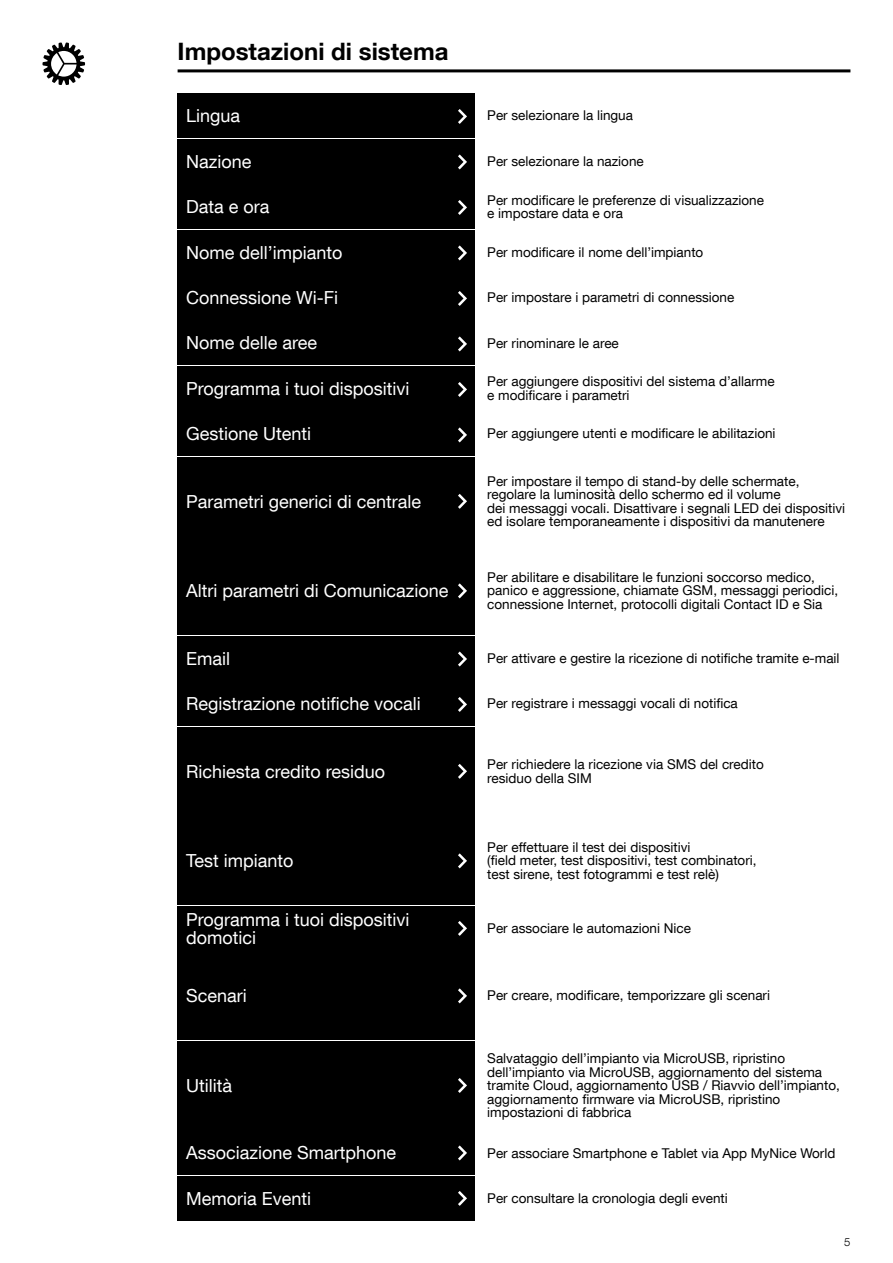
<style>
.page{position:relative;width:893px;height:1263px;background:#fff}
.page>*{position:absolute;margin:0;border:0;box-sizing:border-box;transform-origin:0 0}
.t1{font:700 24px "Helvetica Neue LT Com";color:#000}
.t2{font:18px/18px "Helvetica Neue LT Com";color:#fff}
.t3{font:13.5px/13.5px "Helvetica Neue LT Com";color:#000}
.t4{font:300 11.25px "Helvetica Neue LT Com";color:#000}
</style>
<div class="page">
<hr style="left:178px;top:69px;width:672px;height:3px;background:#000">
<svg style="left:43px;top:43px;width:42px;height:42px"></svg>
<div style="left:178px;top:94px;width:297px;height:44px;background:#000"></div>
<svg style="left:458px;top:109px;width:9px;height:15px"></svg>
<div style="left:178px;top:139px;width:297px;height:44px;background:#000"></div>
<svg style="left:458px;top:154px;width:9px;height:15px"></svg>
<div style="left:178px;top:185px;width:297px;height:44px;background:#000"></div>
<svg style="left:458px;top:200px;width:9px;height:15px"></svg>
<div style="left:178px;top:230px;width:297px;height:44px;background:#000"></div>
<svg style="left:458px;top:245px;width:9px;height:15px"></svg>
<div style="left:178px;top:275px;width:297px;height:45px;background:#000"></div>
<svg style="left:458px;top:291px;width:9px;height:15px"></svg>
<div style="left:178px;top:366px;width:297px;height:44px;background:#000"></div>
<svg style="left:458px;top:382px;width:9px;height:15px"></svg>
<div style="left:178px;top:321px;width:297px;height:44px;background:#000"></div>
<svg style="left:458px;top:336px;width:9px;height:15px"></svg>
<div style="left:178px;top:412px;width:297px;height:44px;background:#000"></div>
<svg style="left:458px;top:427px;width:9px;height:15px"></svg>
<div style="left:178px;top:457px;width:297px;height:88px;background:#000"></div>
<svg style="left:458px;top:494px;width:9px;height:15px"></svg>
<div style="left:178px;top:547px;width:297px;height:88px;background:#000"></div>
<svg style="left:458px;top:583px;width:9px;height:15px"></svg>
<div style="left:178px;top:636px;width:297px;height:44px;background:#000"></div>
<svg style="left:458px;top:651px;width:9px;height:15px"></svg>
<div style="left:178px;top:682px;width:297px;height:44px;background:#000"></div>
<svg style="left:458px;top:697px;width:9px;height:15px"></svg>
<div style="left:178px;top:727px;width:297px;height:88px;background:#000"></div>
<svg style="left:458px;top:764px;width:9px;height:15px"></svg>
<div style="left:178px;top:817px;width:297px;height:88px;background:#000"></div>
<svg style="left:458px;top:853px;width:9px;height:15px"></svg>
<div style="left:178px;top:906px;width:297px;height:44px;background:#000"></div>
<svg style="left:458px;top:921px;width:9px;height:15px"></svg>
<div style="left:178px;top:952px;width:297px;height:88px;background:#000"></div>
<svg style="left:458px;top:988px;width:9px;height:15px"></svg>
<div style="left:178px;top:1041px;width:297px;height:88px;background:#000"></div>
<svg style="left:458px;top:1078px;width:9px;height:15px"></svg>
<div style="left:178px;top:1131px;width:297px;height:44px;background:#000"></div>
<svg style="left:458px;top:1145px;width:9px;height:15px"></svg>
<div style="left:178px;top:1176px;width:297px;height:44px;background:#000"></div>
<svg style="left:458px;top:1191px;width:9px;height:15px"></svg>
<h1 class="t1" style="left:178px;top:36px;width:272px">Impostazioni di sistema</h1>
<h2 class="t2" style="left:186px;top:106px;width:56px">Lingua</h2>
<h2 class="t2" style="left:186px;top:152px;width:67px">Nazione</h2>
<h2 class="t2" style="left:186px;top:197px;width:85px">Data e ora</h2>
<h2 class="t2" style="left:186px;top:243px;width:158px">Nome dell’impianto</h2>
<h2 class="t2" style="left:186px;top:288px;width:154px">Connessione Wi-Fi</h2>
<h2 class="t2" style="left:186px;top:334px;width:133px">Nome delle aree</h2>
<h2 class="t2" style="left:186px;top:379px;width:225px">Programma i tuoi dispositivi</h2>
<h2 class="t2" style="left:186px;top:424px;width:127px">Gestione Utenti</h2>
<h2 class="t2" style="left:186px;top:492px;width:237px">Parametri generici di centrale</h2>
<h2 class="t2" style="left:186px;top:581px;width:264px">Altri parametri di Comunicazione</h2>
<h2 class="t2" style="left:186px;top:649px;width:46px">Email</h2>
<h2 class="t2" style="left:186px;top:694px;width:236px">Registrazione notifiche vocali</h2>
<h2 class="t2" style="left:186px;top:762px;width:201px">Richiesta credito residuo</h2>
<h2 class="t2" style="left:186px;top:851px;width:109px">Test impianto</h2>
<h2 class="t2" style="left:186px;top:910px;width:225px">Programma i tuoi dispositivi domotici</h2>
<h2 class="t2" style="left:186px;top:986px;width:62px">Scenari</h2>
<h2 class="t2" style="left:186px;top:1076px;width:47px">Utilità</h2>
<h2 class="t2" style="left:186px;top:1143px;width:212px">Associazione Smartphone</h2>
<h2 class="t2" style="left:186px;top:1189px;width:127px">Memoria Eventi</h2>
<p class="t3" style="left:487px;top:109px;width:147px">Per selezionare la lingua</p>
<p class="t3" style="left:487px;top:154px;width:158px">Per selezionare la nazione</p>
<p class="t3" style="left:487px;top:193px;width:278px">Per modificare le preferenze di visualizzazione e impostare data e ora</p>
<p class="t3" style="left:487px;top:245px;width:218px">Per modificare il nome dell’impianto</p>
<p class="t3" style="left:487px;top:290px;width:249px">Per impostare i parametri di connessione</p>
<p class="t3" style="left:487px;top:336px;width:133px">Per rinominare le aree</p>
<p class="t3" style="left:487px;top:374px;width:289px">Per aggiungere dispositivi del sistema d’allarme e modificare i parametri</p>
<p class="t3" style="left:487px;top:426px;width:290px">Per aggiungere utenti e modificare le abilitazioni</p>
<p class="t3" style="left:487px;top:474px;width:359px">Per impostare il tempo di stand-by delle schermate, regolare la luminosità dello schermo ed il volume<br>dei messaggi vocali. Disattivare i segnali LED dei dispositivi ed isolare temporaneamente i dispositivi da manutenere</p>
<p class="t3" style="left:487px;top:570px;width:352px">Per abilitare e disabilitare le funzioni soccorso medico, panico e aggressione, chiamate GSM, messaggi periodici, connessione Internet, protocolli digitali Contact ID e Sia</p>
<p class="t3" style="left:487px;top:651px;width:354px">Per attivare e gestire la ricezione di notifiche tramite e-mail</p>
<p class="t3" style="left:487px;top:696px;width:252px">Per registrare i messaggi vocali di notifica</p>
<p class="t3" style="left:487px;top:757px;width:278px">Per richiedere la ricezione via SMS del credito residuo della SIM</p>
<p class="t3" style="left:487px;top:840px;width:271px">Per effettuare il test dei dispositivi<br>(field meter, test dispositivi, test combinatori, test sirene, test fotogrammi e test relè)</p>
<p class="t3" style="left:487px;top:921px;width:205px">Per associare le automazioni Nice</p>
<p class="t3" style="left:487px;top:988px;width:284px">Per creare, modificare, temporizzare gli scenari</p>
<p class="t3" style="left:487px;top:1051px;width:354px">Salvataggio dell’impianto via MicroUSB, ripristino dell’impianto via MicroUSB, aggiornamento del sistema tramite Cloud, aggiornamento USB / Riavvio dell’impianto, aggiornamento firmware via MicroUSB, ripristino impostazioni di fabbrica</p>
<p class="t3" style="left:487px;top:1145px;width:350px">Per associare Smartphone e Tablet via App MyNice World</p>
<p class="t3" style="left:487px;top:1191px;width:242px">Per consultare la cronologia degli eventi</p>
<p class="t4" style="left:844px;top:1235px;width:8px">5</p>
</div>
